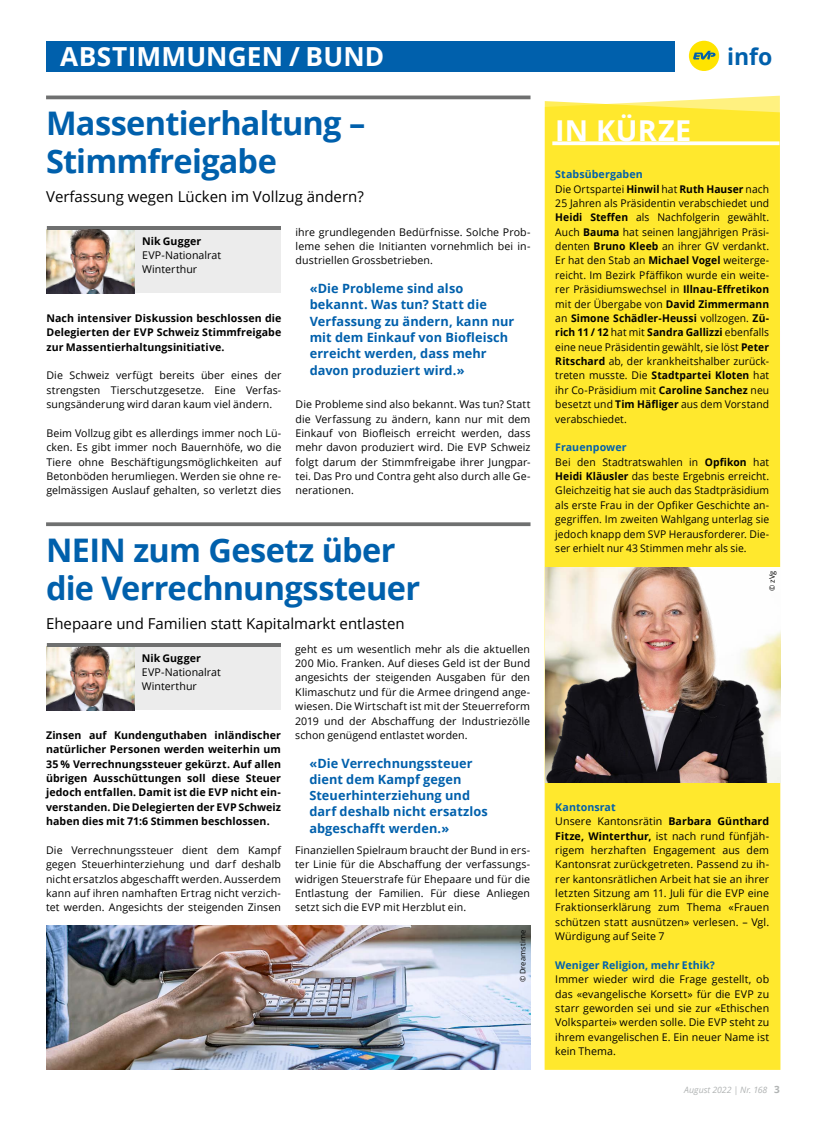
<style>
.page{position:relative;width:833px;height:1134px;background:#fff}
.page>*{position:absolute;margin:0;border:0;box-sizing:border-box;transform-origin:0 0}
.t1{font:700 32.5px/38.8px "Open Sans";letter-spacing:-.025em;color:#0060ac}
.t2{font:700 28.75px "Open Sans";letter-spacing:.01em;color:#fff}
.t3{font:700 26.25px "Open Sans";letter-spacing:.005em;color:#fff}
.t4{font:700 23px "Open Sans";color:#0060ac}
.t5{font:15px "Open Sans";color:#000}
.t6{font:700 12.75px/16.2px "Open Sans";letter-spacing:.005em;color:#0060ac}
.t7{font:10.62px/14.4px "Open Sans";letter-spacing:.01em;color:#000;text-align:justify}
.t8{font:700 10.62px/14.4px "Open Sans";letter-spacing:.005em;color:#000;text-align:justify}
.t9{font:700 10.62px "Open Sans";letter-spacing:.01em;color:#0060ac}
.t10{font:italic 8.75px "Open Sans";color:#b1b4b4}
.t11{font:7.5px "Open Sans";letter-spacing:.025em;color:#000}
.s1{font-weight:700;color:#0060ac}
.s2{font-weight:700}
.s3{font-weight:700;font-style:normal;font-size:10px}
</style>
<div class="page">
<div style="left:689px;top:41px;width:30px;height:30px;background:#ffe400;border-radius:50%"></div>
<svg style="left:693px;top:51px;width:22px;height:9px"></svg>
<div style="left:46px;top:41px;width:628px;height:30px;background:#0060ac"></div>
<div style="left:46px;top:226px;width:235px;height:67px;background:#ececec"></div>
<img style="left:46px;top:230px;width:89px;height:63px">
<hr style="left:47px;top:227px;width:234px;height:3px;background:#6f7070">
<div style="left:46px;top:643px;width:234px;height:66px;background:#ececec"></div>
<hr style="left:47px;top:644px;width:233px;height:3px;background:#6f7070">
<img style="left:46px;top:647px;width:88px;height:63px">
<hr style="left:46px;top:96px;width:484px;height:3px;background:#6f7070">
<svg style="left:46px;top:522px;width:484px;height:4px;background:#7b7c7c"></svg>
<div style="left:544px;top:101px;width:236px;height:969px;background:#ffe82d"></div>
<svg style="left:552px;top:141px;width:227px;height:4px"></svg>
<img style="left:544px;top:567px;width:236px;height:215px">
<img style="left:46px;top:926px;width:484px;height:143px">
<h3 class="t3" style="left:60px;top:38px;width:325px">ABSTIMMUNGEN / BUND</h3>
<h1 class="t1" style="left:46px;top:103px;width:321px">Massentierhaltung –<br>Stimmfreigabe</h1>
<h3 class="t5" style="left:46px;top:186px;width:319px">Verfassung wegen Lücken im Vollzug ändern?</h3>
<p class="t8" style="left:142px;top:234px;width:61px">Nik Gugger</p>
<p class="t7" style="left:142px;top:248px;width:81px;line-height:13.8px">EVP-Nationalrat<br>Winterthur</p>
<p class="t8" style="left:46px;top:311px;width:236px">Nach intensiver Diskussion beschlossen die Delegierten der EVP Schweiz Stimmfreigabe zur Massentierhaltungsinitiative.</p>
<p class="t7" style="left:46px;top:368px;width:236px">Die Schweiz verfügt bereits über eines der strengsten Tierschutzgesetze. Eine Verfas&shy;sungsänderung wird daran kaum viel ändern.</p>
<p class="t7" style="left:46px;top:426px;width:236px">Beim Vollzug gibt es allerdings immer noch Lü&shy;cken. Es gibt immer noch Bauernhöfe, wo die Tiere ohne Beschäftigungsmöglichkeiten auf Betonböden herumliegen. Werden sie ohne re&shy;gelmässigen Auslauf gehalten, so verletzt dies</p>
<p class="t7" style="left:295px;top:224px;width:236px">ihre grundlegenden Bedürfnisse. Solche Prob&shy;leme sehen die Initianten vornehmlich bei in&shy;dustriellen Grossbetrieben.</p>
<p class="t6" style="left:310px;top:280px;width:206px">«Die Probleme sind also bekannt. Was tun? Statt die<br>Verfassung zu ändern, kann nur mit dem Einkauf von Biofleisch erreicht werden, dass mehr davon produziert wird.»</p>
<p class="t7" style="left:295px;top:397px;width:236px">Die Probleme sind also bekannt. Was tun? Statt die Verfassung zu ändern, kann nur mit dem Einkauf von Biofleisch erreicht werden, dass mehr davon produziert wird. Die EVP Schweiz folgt darum der Stimmfreigabe ihrer Jungpar&shy;tei. Das Pro und Contra geht also durch alle Ge&shy;nerationen.</p>
<h1 class="t1" style="left:46px;top:529px;width:375px">NEIN zum Gesetz über die Verrechnungssteuer</h1>
<h3 class="t5" style="left:46px;top:613px;width:360px">Ehepaare und Familien statt Kapitalmarkt entlasten</h3>
<p class="t8" style="left:142px;top:651px;width:61px">Nik Gugger</p>
<p class="t7" style="left:142px;top:665px;width:81px;line-height:13.8px">EVP-Nationalrat<br>Winterthur</p>
<p class="t8" style="left:46px;top:727px;width:236px">Zinsen auf Kundenguthaben inländischer natürlicher Personen werden weiterhin um 35 % Verrechnungssteuer gekürzt. Auf allen übrigen Ausschüttungen soll diese Steuer jedoch entfallen. Damit ist die EVP nicht ein&shy;verstanden. Die Delegierten der EVP Schweiz haben dies mit 71:6 Stimmen beschlossen.</p>
<p class="t7" style="left:46px;top:842px;width:236px">Die Verrechnungssteuer dient dem Kampf gegen Steuerhinterziehung und darf deshalb nicht ersatzlos abgeschafft werden. Ausserdem kann auf ihren namhaften Ertrag nicht verzich&shy;tet werden. Angesichts der steigenden Zinsen</p>
<p class="t7" style="left:295px;top:641px;width:236px">geht es um wesentlich mehr als die aktuellen 200 Mio. Franken. Auf dieses Geld ist der Bund angesichts der steigenden Ausgaben für den Klimaschutz und für die Armee dringend ange&shy;wiesen. Die Wirtschaft ist mit der Steuerreform 2019 und der Abschaffung der Industriezölle schon genügend entlastet worden.</p>
<p class="t6" style="left:309px;top:754px;width:180px">«Die Verrechnungssteuer dient dem Kampf gegen<br>Steuerhinterziehung und darf deshalb nicht ersatzlos abgeschafft werden.»</p>
<p class="t7" style="left:295px;top:842px;width:236px">Finanziellen Spielraum braucht der Bund in ers&shy;ter Linie für die Abschaffung der verfassungs&shy;widrigen Steuerstrafe für Ehepaare und für die Entlastung der Familien. Für diese Anliegen setzt sich die EVP mit Herzblut ein.</p>
<p class="t11" style="left:518px;top:982px;width:54px;rotate:-90deg">© Dreamstime</p>
<h3 class="t4" style="left:727px;top:40px;width:47px">info</h3>
<h2 class="t2" style="left:555px;top:111px;width:138px">IN KÜRZE</h2>
<p class="t7" style="left:555px;top:167px;width:215px;text-align:left"><span class="s1">Stabsübergaben<br></span>Die Ortspartei <span class="s2">Hinwil</span> hat <span class="s2">Ruth Hauser</span> nach 25 Jahren als Präsidentin verabschiedet und <span class="s2">Heidi Steffen</span> als Nachfolgerin gewählt.<br>Auch <span class="s2">Bauma</span> hat seinen langjährigen Präsi&shy;denten <span class="s2">Bruno Kleeb</span> an ihrer GV verdankt.<br>Er hat den Stab an <span class="s2">Michael Vogel</span> weiterge&shy;reicht. Im Bezirk Pfäffikon wurde ein weite&shy;rer Präsidiumswechsel in <span class="s2">Illnau-Effretikon </span>mit der Übergabe von <span class="s2">David Zimmermann </span>an <span class="s2">Simone Schädler-Heussi</span> vollzogen. <span class="s2">Zü&shy;rich 11 / 12</span> hat mit <span class="s2">Sandra Gallizzi</span> ebenfalls eine neue Präsidentin gewählt, sie löst <span class="s2">Peter Ritschard</span> ab, der krankheitshalber zurück&shy;treten musste. Die <span class="s2">Stadtpartei Kloten</span> hat ihr Co-Präsidium mit <span class="s2">Caroline Sanchez</span> neu besetzt und <span class="s2">Tim Häfliger</span> aus dem Vorstand verabschiedet.</p>
<p class="t7" style="left:555px;top:440px;width:215px;text-align:left"><span class="s1">Frauenpower<br></span>Bei den Stadtratswahlen in <span class="s2">Opfikon</span> hat <span class="s2">Heidi Kläusler</span> das beste Ergebnis erreicht.<br>Gleichzeitig hat sie auch das Stadtpräsidium als erste Frau in der Opfiker Geschichte an&shy;gegriffen. Im zweiten Wahlgang unterlag sie jedoch knapp dem SVP Herausforderer. Die&shy;ser erhielt nur 43 Stimmen mehr als sie.</p>
<p class="t11" style="left:767px;top:591px;width:22px;rotate:-90deg">© zVg</p>
<p class="t7" style="left:555px;top:799px;width:215px;text-align:left"><span class="s1">Kantonsrat<br></span>Unsere Kantonsrätin <span class="s2">Barbara Günthard Fitze, Winterthur,</span> ist nach rund fünfjäh&shy;rigem herzhaften Engagement aus dem Kantonsrat zurückgetreten. Passend zu ih&shy;rer kantonsrätlichen Arbeit hat sie an ihrer letzten Sitzung am 11. Juli für die EVP eine Fraktionserklärung zum Thema «Frauen schützen statt ausnützen» verlesen. – Vgl.<br>Würdigung auf Seite 7</p>
<p class="t9" style="left:555px;top:957px;width:161px">Weniger Religion, mehr Ethik?</p>
<p class="t7" style="left:555px;top:972px;width:215px">Immer wieder wird die Frage gestellt, ob das «evangelische Korsett» für die EVP zu starr geworden sei und sie zur «Ethischen Volkspartei» werden solle. Die EVP steht zu ihrem evangelischen E. Ein neuer Name ist kein Thema.</p>
<p class="t10" style="left:684px;top:1084px;width:97px">August 2022 | Nr. 168 <span class="s3">3</span></p>
</div>
